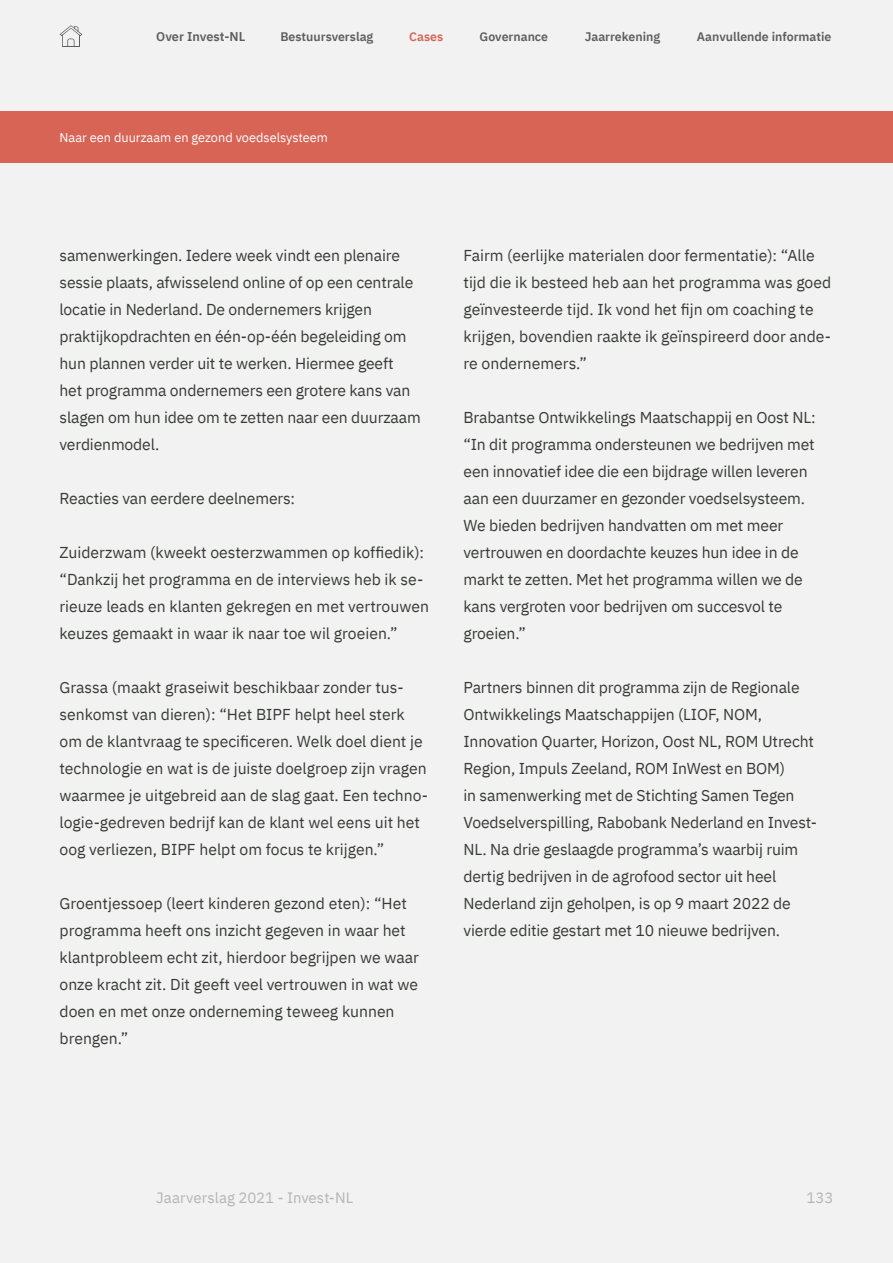
<style>
.page{position:relative;width:893px;height:1263px;background:#f2f2f2}
.page>*{position:absolute;margin:0;border:0;box-sizing:border-box;transform-origin:0 0}
.t1{font:15.75px/27px "IBM Plex Sans";letter-spacing:-.01em;color:#373a36}
.t2{font:15px "IBM Plex Sans";color:#b5b5b5}
.t3{font:12.75px "IBM Plex Sans";color:#fff}
.t4{font:600 12.75px "IBM Plex Sans";color:#5e5e5e}
.t5{font:600 12.3px "IBM Plex Sans";color:#5e5e5e}
.t6{font:600 12.3px "IBM Plex Sans";color:#d86456}
</style>
<div class="page">
<div style="left:0;top:112px;width:893px;height:51px;background:#d86456"></div>
<svg style="left:60px;top:25px;width:22px;height:22px"></svg>
<p class="t4" style="left:156px;top:27px;width:91px">Over Invest-NL</p>
<p class="t5" style="left:280px;top:27px;width:94px">Bestuursverslag</p>
<p class="t6" style="left:409px;top:27px;width:36px">Cases</p>
<p class="t5" style="left:480px;top:27px;width:70px">Governance</p>
<p class="t5" style="left:585px;top:27px;width:77px">Jaarrekening</p>
<p class="t5" style="left:697px;top:27px;width:136px">Aanvullende informatie</p>
<p class="t3" style="left:60px;top:128px;width:270px">Naar een duurzaam en gezond voedselsysteem</p>
<p class="t1" style="left:60px;top:241px;width:363px">samenwerkingen. Iedere week vindt een plenaire sessie plaats, afwisselend online of op een centrale locatie in Nederland. De ondernemers krijgen praktijkopdrachten en één-op-één begeleiding om hun plannen verder uit te werken. Hiermee geeft<br>het programma ondernemers een grotere kans van slagen om hun idee om te zetten naar een duurzaam verdienmodel.</p>
<p class="t1" style="left:60px;top:484px;width:237px">Reacties van eerdere deelnemers:</p>
<p class="t1" style="left:60px;top:538px;width:371px">Zuiderzwam (kweekt oesterzwammen op koffiedik): “Dankzij het programma en de interviews heb ik se&shy;rieuze leads en klanten gekregen en met vertrouwen keuzes gemaakt in waar ik naar toe wil groeien.”</p>
<p class="t1" style="left:60px;top:673px;width:370px">Grassa (maakt graseiwit beschikbaar zonder tus&shy;senkomst van dieren): “Het BIPF helpt heel sterk om de klantvraag te specificeren. Welk doel dient je technologie en wat is de juiste doelgroep zijn vragen waarmee je uitgebreid aan de slag gaat. Een techno&shy;logie-gedreven bedrijf kan de klant wel eens uit het oog verliezen, BIPF helpt om focus te krijgen.”</p>
<p class="t1" style="left:60px;top:889px;width:361px">Groentjessoep (leert kinderen gezond eten): “Het programma heeft ons inzicht gegeven in waar het klantprobleem echt zit, hierdoor begrijpen we waar onze kracht zit. Dit geeft veel vertrouwen in wat we doen en met onze onderneming teweeg kunnen brengen.”</p>
<p class="t1" style="left:463px;top:241px;width:369px">Fairm (eerlijke materialen door fermentatie): “Alle tijd die ik besteed heb aan het programma was goed geïnvesteerde tijd. Ik vond het fijn om coaching te krijgen, bovendien raakte ik geïnspireerd door ande&shy;re ondernemers.”</p>
<p class="t1" style="left:463px;top:403px;width:354px">Brabantse Ontwikkelings Maatschappij en Oost NL: “In dit programma ondersteunen we bedrijven met een innovatief idee die een bijdrage willen leveren aan een duurzamer en gezonder voedselsysteem.<br>We bieden bedrijven handvatten om met meer vertrouwen en doordachte keuzes hun idee in de markt te zetten. Met het programma willen we de kans vergroten voor bedrijven om succesvol te groeien.”</p>
<p class="t1" style="left:463px;top:673px;width:355px">Partners binnen dit programma zijn de Regionale Ontwikkelings Maatschappijen (LIOF, NOM, Innovation Quarter, Horizon, Oost NL, ROM Utrecht Region, Impuls Zeeland, ROM InWest en BOM)<br>in samenwerking met de Stichting Samen Tegen Voedselverspilling, Rabobank Nederland en Invest-NL. Na drie geslaagde programma’s waarbij ruim dertig bedrijven in de agrofood sector uit heel Nederland zijn geholpen, is op 9 maart 2022 de vierde editie gestart met 10 nieuwe bedrijven.</p>
<p class="t2" style="left:156px;top:1186px;width:198px">Jaarverslag 2021 - Invest-NL</p>
<p class="t2" style="left:806px;top:1186px;width:29px">133</p>
</div>
